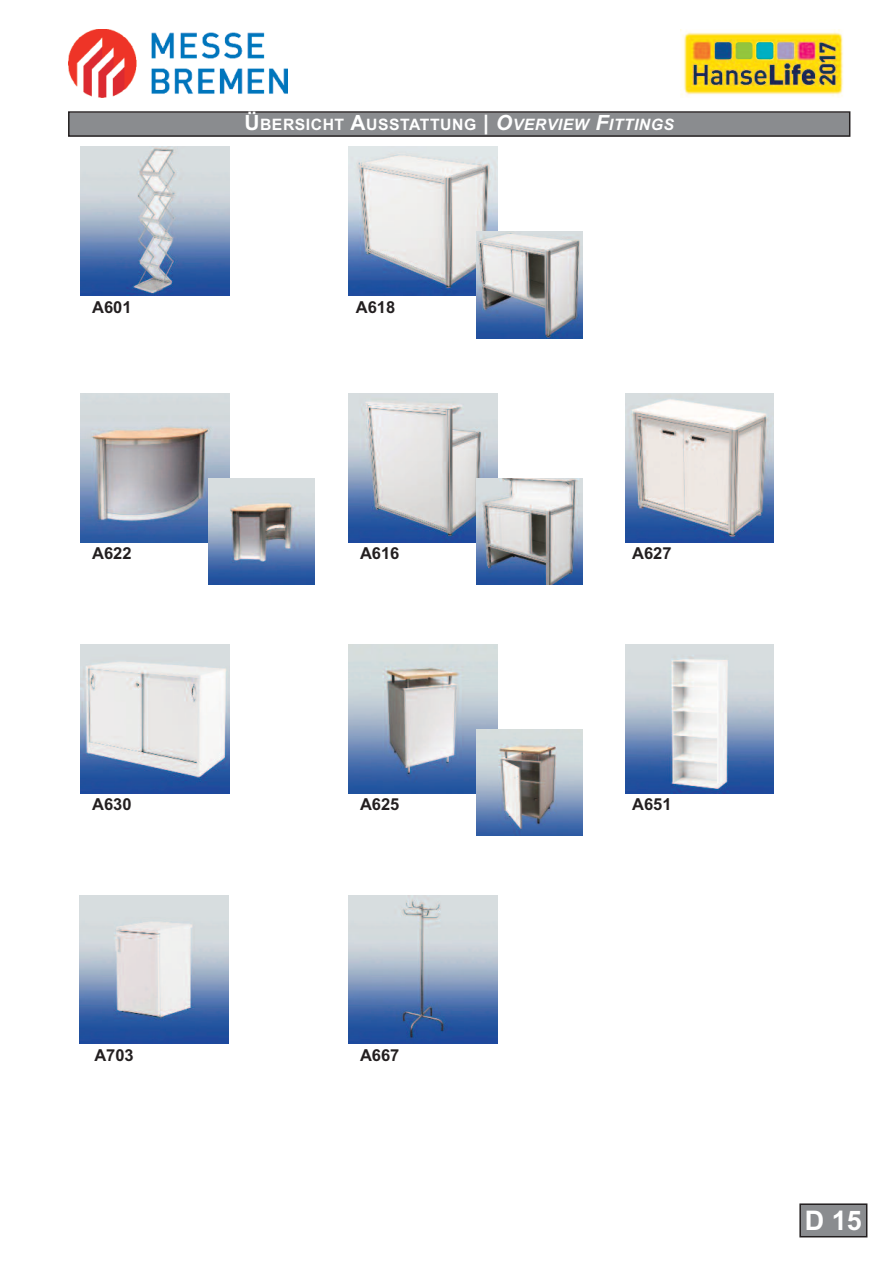
<style>
.page{position:relative;width:893px;height:1263px;background:#fff}
.page>*{position:absolute;margin:0;border:0;box-sizing:border-box;transform-origin:0 0}
.t1{font:700 27px "Arial";color:#fff}
.t2{font:700 16.5px "Arial";color:#231f20}
.t3{font:700 15.75px "Arial";letter-spacing:.035em;color:#fff}
.s1{font-size:21px}
.s2{font-style:italic;font-size:21px}
.s3{font-style:italic}
</style>
<div class="page">
<img style="left:68px;top:30px;width:219px;height:68px">
<img style="left:680px;top:30px;width:163px;height:67px">
<div style="left:70px;top:113px;width:779px;height:22px;background:#8a8c8f"></div>
<div style="left:68px;top:111px;width:782px;height:26px;border:2px solid #231f20"></div>
<div style="left:801px;top:1205px;width:65px;height:31px;background:#8a8c8f"></div>
<div style="left:799px;top:1203px;width:68px;height:34px;border:2px solid #231f20"></div>
<img style="left:349px;top:644px;width:148px;height:149px">
<img style="left:476px;top:729px;width:107px;height:107px">
<img style="left:81px;top:147px;width:149px;height:149px">
<img style="left:625px;top:393px;width:149px;height:149px">
<img style="left:81px;top:644px;width:149px;height:149px">
<img style="left:349px;top:147px;width:148px;height:149px">
<img style="left:476px;top:232px;width:107px;height:106px">
<img style="left:81px;top:393px;width:149px;height:149px">
<img style="left:208px;top:478px;width:107px;height:107px">
<img style="left:349px;top:393px;width:148px;height:149px">
<img style="left:476px;top:478px;width:107px;height:107px">
<img style="left:625px;top:644px;width:149px;height:149px">
<img style="left:80px;top:895px;width:148px;height:149px">
<img style="left:349px;top:895px;width:148px;height:149px">
<p class="t3" style="left:244px;top:116px;width:431px"><span class="s1">Ü</span>BERSICHT <span class="s1">A</span>USSTATTUNG <span class="s1">|</span> <span class="s2">O</span><span class="s3">VERVIEW</span> <span class="s2">F</span><span class="s3">ITTINGS</span></p>
<p class="t2" style="left:92px;top:297px;width:41px">A601</p>
<p class="t2" style="left:356px;top:297px;width:41px">A618</p>
<p class="t2" style="left:92px;top:544px;width:41px">A622</p>
<p class="t2" style="left:632px;top:544px;width:41px">A627</p>
<p class="t2" style="left:360px;top:544px;width:41px">A616</p>
<p class="t2" style="left:92px;top:795px;width:41px">A630</p>
<p class="t2" style="left:360px;top:795px;width:41px">A625</p>
<p class="t2" style="left:94px;top:1046px;width:41px">A703</p>
<p class="t2" style="left:360px;top:1046px;width:41px">A667</p>
<p class="t2" style="left:632px;top:795px;width:41px">A651</p>
<h1 class="t1" style="left:805px;top:1204px;width:59px">D 15</h1>
</div>
